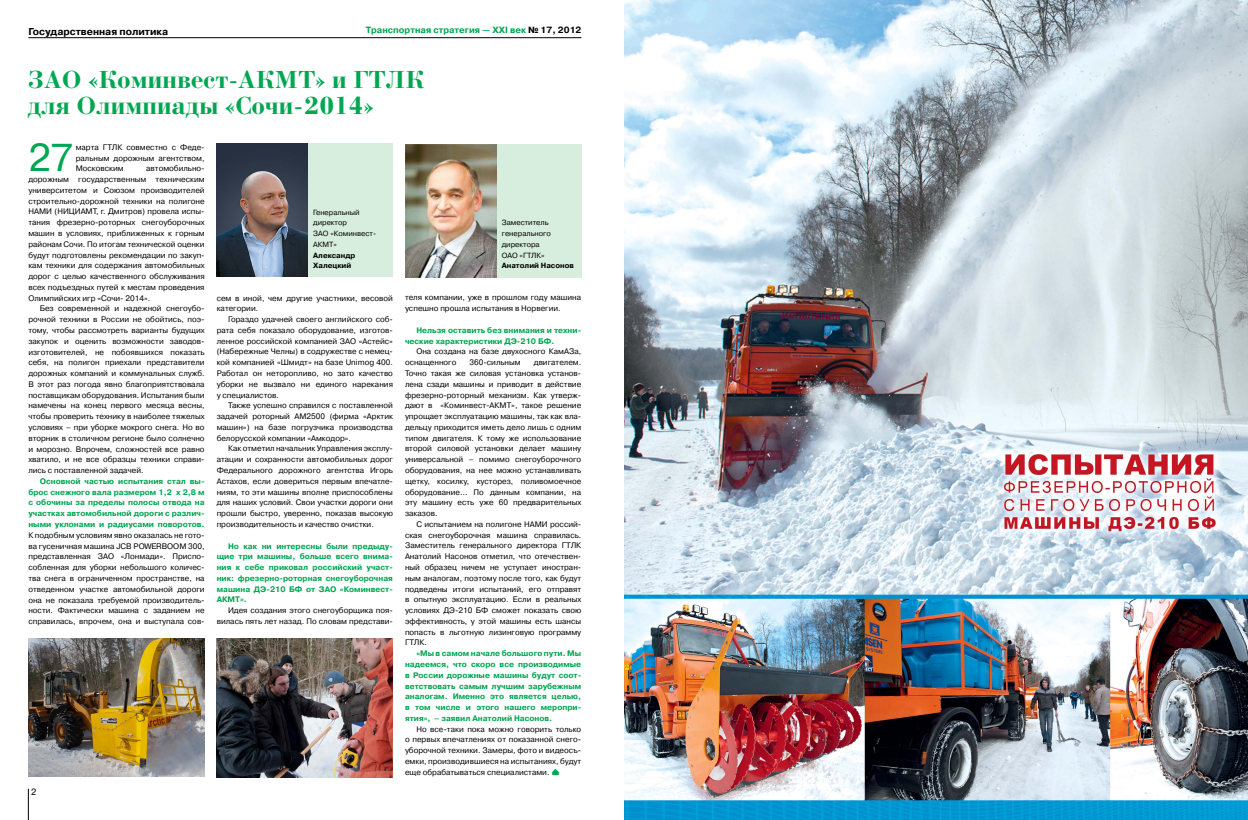
<style>
.page{position:relative;width:1248px;height:820px;background:#fff}
.page>*{position:absolute;margin:0;border:0;box-sizing:border-box;transform-origin:0 0}
.t1{font:38.8px "Pragmatica C";color:#00a651}
.t2{font:700 26px/26px "Bodoni C";letter-spacing:.01em;color:#00a651}
.t3{font:700 10px "Pragmatica C";color:#000}
.t4{font:700 9px "Pragmatica C";color:#00a651}
.t5{font:9px "Pragmatica C";color:#000}
.t6{font:8px/10.8px "Pragmatica C";color:#000;text-align:justify}
.t7{font:700 8px/10.8px "Pragmatica C";color:#00a651;text-align:justify}
.t8{font:7.5px/10.8px "Pragmatica C";color:#000}
.t9{font:700 7.5px/10.8px "Pragmatica C";color:#000}
.s1{color:#000}
</style>
<div class="page">
<hr style="left:28px;top:37px;width:553px;height:1px;background:#000">
<hr style="left:28px;top:788px;width:1px;height:31px;background:#000">
<svg style="left:551px;top:769px;width:8px;height:5px"></svg>
<div style="left:216px;top:143px;width:177px;height:134px;background:#d7eddd"></div>
<img style="left:216px;top:143px;width:91px;height:134px">
<div style="left:405px;top:144px;width:176px;height:134px;background:#d7eddd"></div>
<img style="left:405px;top:144px;width:91px;height:134px">
<img style="left:28px;top:638px;width:177px;height:138px">
<img style="left:217px;top:638px;width:176px;height:139px">
<img style="left:624px;top:0;width:623px;height:819px">
<p class="t3" style="left:28px;top:26px;width:141px">Государственная политика</p>
<p class="t4" style="left:366px;top:25px;width:217px">Транспортная стратегия — XXI век <span class="s1">№ 17, 2012</span></p>
<h2 class="t2" style="left:28px;top:67px;width:398px">ЗАО «Коминвест-АКМТ» и ГТЛК для Олимпиады «Сочи-2014»</h2>
<h1 class="t1" style="left:28px;top:136px;width:46px">27</h1>
<p class="t6" style="left:76px;top:142px;width:130px">марта ГТЛК совместно с Феде&shy;ральным дорожным агентством, Московским</p>
<p class="t6" style="left:28px;top:163px;width:178px;text-indent:118px">автомобильно&shy;дорожным государственным техническим университетом и Союзом производителей строительно-дорожной техники на полигоне НАМИ (НИЦИАМТ, г. Дмитров) провела испы&shy;тания фрезерно-роторных снегоуборочных машин в условиях, приближенных к горным районам Сочи. По итогам технической оценки будут подготовлены рекомендации по закуп&shy;кам техники для содержания автомобильных дорог с целью качественного обслуживания всех подъездных путей к местам проведения Олимпийских игр «Сочи- 2014».</p>
<p class="t6" style="left:28px;top:303px;width:178px;text-indent:11px">Без современной и надежной снегоубо&shy;рочной техники в России не обойтись, поэ&shy;тому, чтобы рассмотреть варианты будущих закупок и оценить возможности заводов&shy;изготовителей, не побоявшихся показать себя, на полигон приехали представители дорожных компаний и коммунальных служб.<br>В этот раз погода явно благоприятствовала поставщикам оборудования. Испытания были намечены на конец первого месяца весны, чтобы проверить технику в наиболее тяжелых условиях – при уборке мокрого снега. Но во вторник в столичном регионе было солнечно и морозно. Впрочем, сложностей все равно хватило, и не все образцы техники справи&shy;лись с поставленной задачей.</p>
<p class="t7" style="left:28px;top:475px;width:178px;text-indent:11px">Основной частью испытания стал вы&shy;брос снежного вала размером 1,2 х 2,8 м с обочины за пределы полосы отвода на участках автомобильной дороги с различ&shy;ными уклонами и радиусами поворотов.</p>
<p class="t6" style="left:28px;top:529px;width:178px">К подобным условиям явно оказалась не гото&shy;ва гусеничная машина JCB POWERBOOM 300, представленная ЗАО «Лонмади». Приспо&shy;собленная для уборки небольшого количес&shy;тва снега в ограниченном пространстве, на отведенном участке автомобильной дороги она не показала требуемой производитель&shy;ности. Фактически машина с заданием не справилась, впрочем, она и выступала сов-</p>
<p class="t5" style="left:31px;top:786px;width:7px">2</p>
<p class="t8" style="left:313px;top:206px;width:64px">Генеральный директор<br>ЗАО «Коминвест-<br>АКМТ»</p>
<p class="t9" style="left:313px;top:249px;width:44px">Александр<br>Халецкий</p>
<p class="t6" style="left:217px;top:292px;width:178px">сем в иной, чем другие участники, весовой категории.</p>
<p class="t6" style="left:217px;top:314px;width:178px;text-indent:11px">Гораздо удачней своего английского соб&shy;рата себя показало оборудование, изготов&shy;ленное российской компанией ЗАО «Астейс» (Набережные Челны) в содружестве с немец&shy;кой компанией «Шмидт» на базе Unimog 400.<br>Работал он неторопливо, но зато качество уборки не вызвало ни единого нарекания у специалистов.</p>
<p class="t6" style="left:217px;top:400px;width:178px;text-indent:11px">Также успешно справился с поставленной задачей роторный АМ2500 (фирма «Арктик машин») на базе погрузчика производства белорусской компании «Амкодор».</p>
<p class="t6" style="left:217px;top:443px;width:178px;text-indent:11px">Как отметил начальник Управления эксплу&shy;атации и сохранности автомобильных дорог Федерального дорожного агентства Игорь Астахов, если довериться первым впечатле&shy;ниям, то эти машины вполне приспособлены для наших условий. Свои участки дороги они прошли быстро, уверенно, показав высокую производительность и качество очистки.</p>
<p class="t7" style="left:217px;top:540px;width:178px;text-indent:11px">Но как ни интересны были предыду&shy;щие три машины, больше всего внима&shy;ния к себе приковал российский участ&shy;ник: фрезерно-роторная снегоуборочная машина ДЭ-210 БФ от ЗАО «Коминвест-АКМТ».</p>
<p class="t6" style="left:217px;top:604px;width:178px;text-align:right">Идея создания этого снегоуборщика поя&shy;вилась пять лет назад. По словам представи-</p>
<p class="t8" style="left:501px;top:217px;width:51px">Заместитель генерального директора<br>ОАО «ГТЛК»</p>
<p class="t9" style="left:501px;top:260px;width:74px">Анатолий Насонов</p>
<p class="t6" style="left:405px;top:292px;width:178px">теля компании, уже в прошлом году машина успешно прошла испытания в Норвегии.</p>
<p class="t7" style="left:405px;top:324px;width:178px;text-indent:11px">Нельзя оставить без внимания и техни&shy;ческие характеристики ДЭ-210 БФ.</p>
<p class="t6" style="left:405px;top:346px;width:178px;text-indent:11px">Она создана на базе двухосного КамАЗа, оснащенного</p>
<p class="t6" style="left:469px;top:357px;width:53px">360-сильным</p>
<p class="t6" style="left:405px;top:357px;width:178px;text-indent:129px">двигателем.<br>Точно такая же силовая установка установ&shy;лена сзади машины и приводит в действие фрезерно-роторный механизм. Как утверж&shy;дают в «Коминвест-АКМТ», такое решение упрощает эксплуатацию машины, так как вла&shy;дельцу приходится иметь дело лишь с одним типом двигателя. К тому же использование второй силовой установки делает машину универсальной – помимо снегоуборочного оборудования, на нее можно устанавливать щетку, косилку, кусторез, поливомоечное оборудование… По данным компании, на эту машину есть уже 60 предварительных заказов.</p>
<p class="t6" style="left:405px;top:518px;width:178px;text-indent:11px">С испытанием на полигоне НАМИ россий&shy;ская снегоуборочная машина справилась.<br>Заместитель генерального директора ГТЛК Анатолий Насонов отметил, что отечествен&shy;ный образец ничем не уступает иностран&shy;ным аналогам, поэтому после того, как будут подведены итоги испытаний, его отправят в опытную эксплуатацию. Если в реальных условиях ДЭ-210 БФ сможет показать свою эффективность, у этой машины есть шансы попасть в льготную лизинговую программу ГТЛК.</p>
<p class="t7" style="left:405px;top:647px;width:178px;text-indent:11px">«Мы в самом начале большого пути. Мы надеемся, что скоро все производимые в России дорожные машины будут соот&shy;ветствовать самым лучшим зарубежным аналогам. Именно это является целью, в том числе и этого нашего меропри&shy;ятия», – заявил Анатолий Насонов.</p>
<p class="t6" style="left:405px;top:723px;width:178px;text-indent:11px">Но все-таки пока можно говорить только о первых впечатлениях от показанной снего&shy;уборочной техники. Замеры, фото и видеосъ&shy;емки, производившиеся на испытаниях, будут еще обрабатываться специалистами.</p>
</div>
